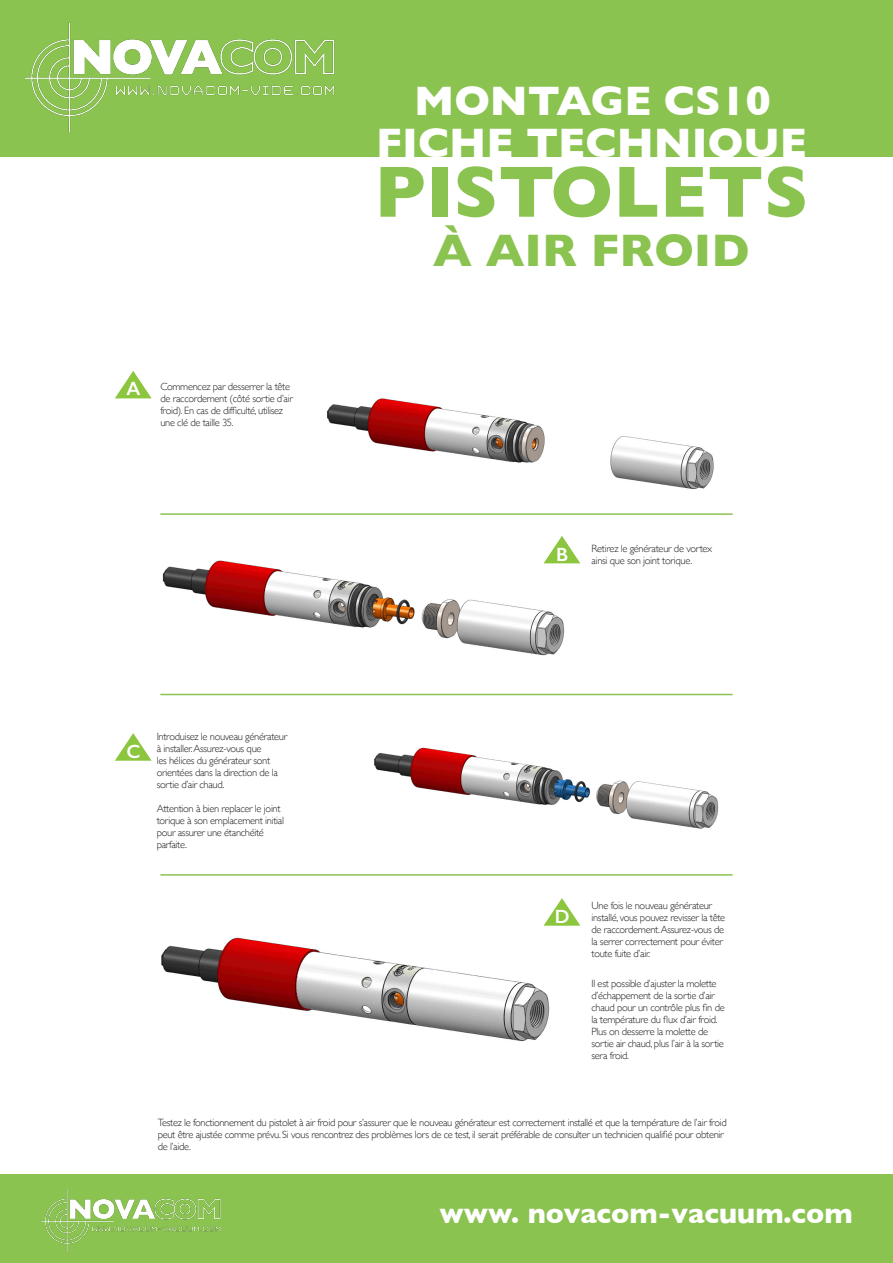
<style>
.page{position:relative;width:893px;height:1263px;background:#fff}
.page>*{position:absolute;margin:0;border:0;box-sizing:border-box;transform-origin:0 0}
.t1{font:700 73.5px "Gill Sans";color:#8ac350}
.t2{font:700 46.5px "Gill Sans";color:#8ac350}
.t3{font:700 42px "Gill Sans";color:#fff}
.t4{font:700 28.5px "Gill Sans";color:#fff}
.t5{font:600 19.2px "Gill Sans";color:#fff}
.t6{font:300 10.5px/12px "Gill Sans";letter-spacing:-.03em;color:#231f20}
</style>
<div class="page">
<div style="left:0;top:1174px;width:893px;height:89px;background:#8ac350"></div>
<div style="left:0;top:0;width:893px;height:156px;background:#8ac350"></div>
<img style="left:24px;top:22px;width:311px;height:111px">
<img style="left:327px;top:398px;width:387px;height:92px">
<img style="left:162px;top:560px;width:419px;height:96px">
<img style="left:374px;top:747px;width:345px;height:82px">
<img style="left:161px;top:925px;width:389px;height:117px">
<hr style="left:160px;top:513px;width:573px;height:2px;background:#8ac350">
<hr style="left:160px;top:694px;width:573px;height:1px;background:#8ac350">
<hr style="left:160px;top:874px;width:573px;height:2px;background:#8ac350">
<svg style="left:115px;top:371px;width:37px;height:27px"></svg>
<svg style="left:115px;top:733px;width:37px;height:28px"></svg>
<svg style="left:544px;top:536px;width:36px;height:27px"></svg>
<svg style="left:544px;top:898px;width:36px;height:28px"></svg>
<img style="left:41px;top:1189px;width:180px;height:65px">
<p class="t5" style="left:126px;top:376px;width:16px">A</p>
<p class="t6" style="left:160px;top:380px;width:134px">Commencez par desserrer la tête de raccordement (côté sortie d’air froid). En cas de difficulté, utilisez une clé de taille 35.</p>
<p class="t3" style="left:414px;top:68px;width:358px">MONTAGE CS10</p>
<p class="t3" style="left:376px;top:109px;width:432px">FICHE TECHNIQUE</p>
<p class="t1" style="left:374px;top:134px;width:436px">PISTOLETS</p>
<p class="t2" style="left:433px;top:214px;width:318px">À AIR FROID</p>
<p class="t5" style="left:556px;top:542px;width:14px">B</p>
<p class="t6" style="left:591px;top:542px;width:122px">Retirez le générateur de vortex ainsi que son joint torique.</p>
<p class="t5" style="left:126px;top:740px;width:15px">C</p>
<p class="t6" style="left:157px;top:730px;width:132px">Introduisez le nouveau générateur à installer. Assurez-vous que<br>les hélices du générateur sont orientées dans la direction de la sortie d’air chaud.</p>
<p class="t6" style="left:157px;top:802px;width:129px">Attention à bien replacer le joint torique à son emplacement initial pour assurer une étanchéité parfaite.</p>
<p class="t5" style="left:555px;top:904px;width:16px">D</p>
<p class="t6" style="left:591px;top:899px;width:135px">Une fois le nouveau générateur installé, vous pouvez revisser la tête de raccordement. Assurez-vous de la serrer correctement pour éviter toute fuite d’air.</p>
<p class="t6" style="left:591px;top:977px;width:135px">Il est possible d’ajuster la molette d’échappement de la sortie d’air chaud pour un contrôle plus fin de la température du flux d’air froid.<br>Plus on desserre la molette de sortie air chaud, plus l’air à la sortie sera froid.</p>
<p class="t6" style="left:158px;top:1116px;width:571px">Testez le fonctionnement du pistolet à air froid pour s’assurer que le nouveau générateur est correctement installé et que la température de l’air froid peut être ajustée comme prévu. Si vous rencontrez des problèmes lors de ce test, il serait préférable de consulter un technicien qualifié pour obtenir de l’aide.</p>
<p class="t4" style="left:439px;top:1191px;width:415px">www. novacom-vacuum.com</p>
</div>
